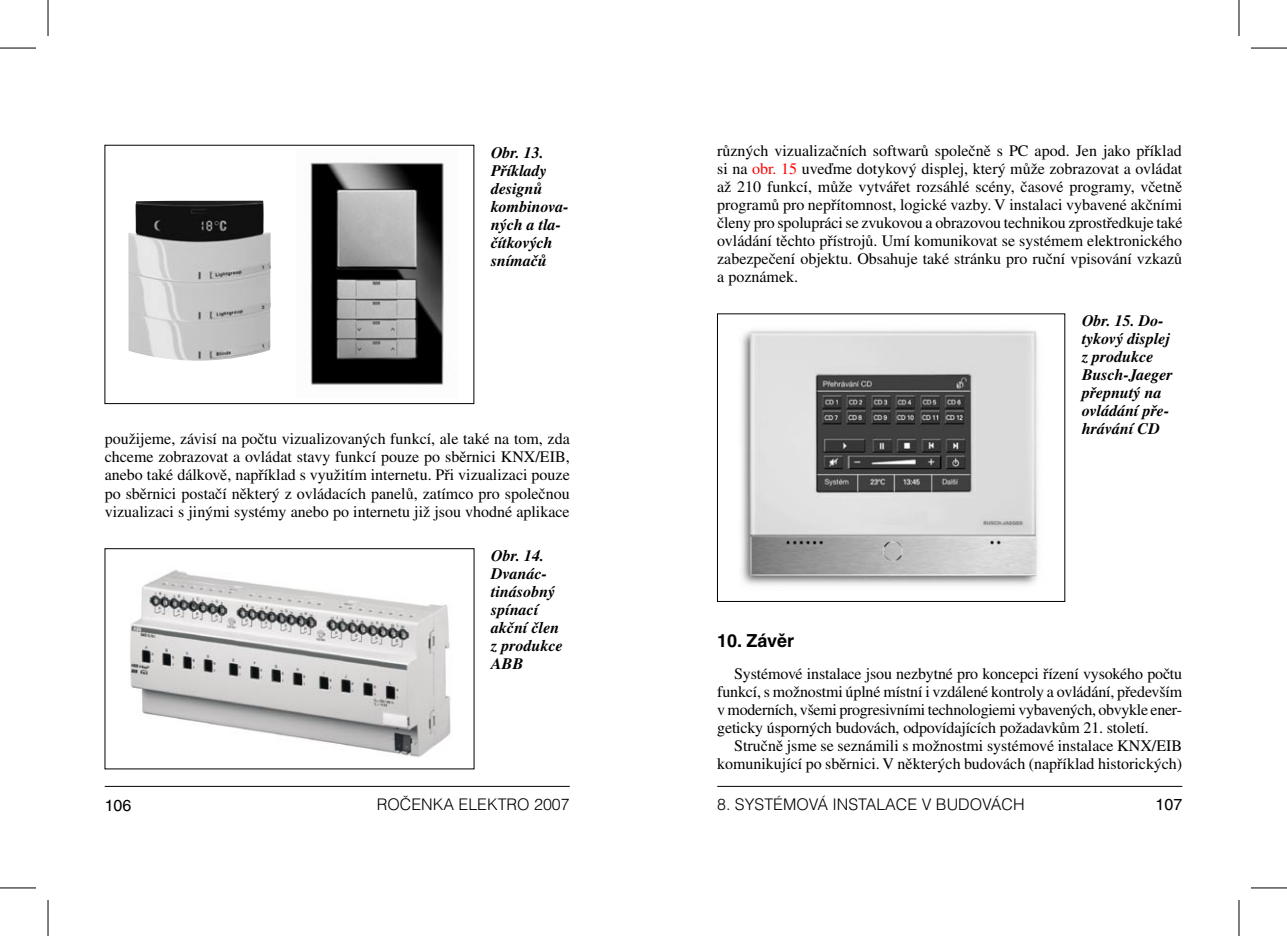
<style>
.page{position:relative;width:1287px;height:936px;background:#fff}
.page>*{position:absolute;margin:0;border:0;box-sizing:border-box;transform-origin:0 0}
.t1{font:700 18px "Helvetica CE";color:#000}
.t2{font:16px/18px "Times CE";color:#000;text-align:justify}
.t3{font:italic 700 16px/18px "Times CE";color:#000}
.t4{font:300 16px "Helvetica CE";color:#000}
.t5{font:16px "Helvetica CE";color:#000}
.s1{color:#f00}
</style>
<div class="page">
<hr style="left:105px;top:785px;width:465px;height:1px;background:#000">
<hr style="left:717px;top:785px;width:465px;height:1px;background:#000">
<img style="left:310px;top:162px;width:134px;height:223px">
<img style="left:128px;top:200px;width:143px;height:160px">
<img style="left:130px;top:569px;width:321px;height:188px">
<div style="left:105px;top:548px;width:369px;height:220px;border:1px solid #000"></div>
<img style="left:741px;top:330px;width:297px;height:255px">
<hr style="left:48px;top:0;width:1px;height:36px;background:#000">
<hr style="left:0;top:48px;width:36px;height:1px;background:#000">
<hr style="left:1238px;top:0;width:1px;height:36px;background:#000">
<hr style="left:1251px;top:48px;width:36px;height:1px;background:#000">
<hr style="left:48px;top:899px;width:1px;height:36px;background:#000">
<hr style="left:0;top:887px;width:36px;height:1px;background:#000">
<hr style="left:1238px;top:899px;width:1px;height:36px;background:#000">
<hr style="left:1251px;top:887px;width:36px;height:1px;background:#000">
<p class="t3" style="left:491px;top:143px;width:79px">Obr. 13.<br>Příklady designů kombinova&shy;ných a tla&shy;čítkových snímačů</p>
<p class="t2" style="left:105px;top:429px;width:466px">použijeme, závisí na počtu vizualizovaných funkcí, ale také na tom, zda chceme zobrazovat a ovládat stavy funkcí pouze po sběrnici KNX/EIB, anebo také dálkově, například s využitím internetu. Při vizualizaci pouze po sběrnici postačí některý z ovládacích panelů, zatímco pro společnou vizualizaci s jinými systémy anebo po internetu již jsou vhodné aplikace</p>
<p class="t3" style="left:491px;top:546px;width:73px">Obr. 14.<br>Dvanác&shy;tinásobný spínací akční člen z produkce<br>ABB</p>
<p class="t2" style="left:717px;top:141px;width:467px">různých vizualizačních softwarů společně s PC apod. Jen jako příklad si na <span class="s1">obr. 15</span> uveďme dotykový displej, který může zobrazovat a ovládat až 210 funkcí, může vytvářet rozsáhlé scény, časové programy, včetně programů pro nepřítomnost, logické vazby. V instalaci vybavené akčními členy pro spolupráci se zvukovou a obrazovou technikou zprostředkuje také ovládání těchto přístrojů. Umí komunikovat se systémem elektronického zabezpečení objektu. Obsahuje také stránku pro ruční vpisování vzkazů a poznámek.</p>
<p class="t3" style="left:1082px;top:311px;width:92px">Obr. 15. Do&shy;tykový displej z produkce<br>Busch-Jaeger přepnutý na ovládání pře&shy;hrávání CD</p>
<p class="t1" style="left:717px;top:629px;width:79px">10. Závěr</p>
<p class="t2" style="left:717px;top:663px;width:466px;text-indent:17px">Systémové instalace jsou nezbytné pro koncepci řízení vysokého počtu funkcí, s možnostmi úplné místní i vzdálené kontroly a ovládání, především v moderních, všemi progresivními technologiemi vybavených, obvykle ener&shy;geticky úsporných budovách, odpovídajících požadavkům 21. století.</p>
<p class="t2" style="left:717px;top:735px;width:466px;text-align:right">Stručně jsme se seznámili s možnostmi systémové instalace KNX/EIB komunikující po sběrnici. V některých budovách (například historických)</p>
<p class="t5" style="left:105px;top:796px;width:28px">106</p>
<p class="t4" style="left:377px;top:795px;width:194px">ROČENKA ELEKTRO 2007</p>
<p class="t4" style="left:717px;top:795px;width:309px">8. SYSTÉMOVÁ INSTALACE V BUDOVÁCH</p>
<p class="t5" style="left:1155px;top:794px;width:28px">107</p>
</div>
